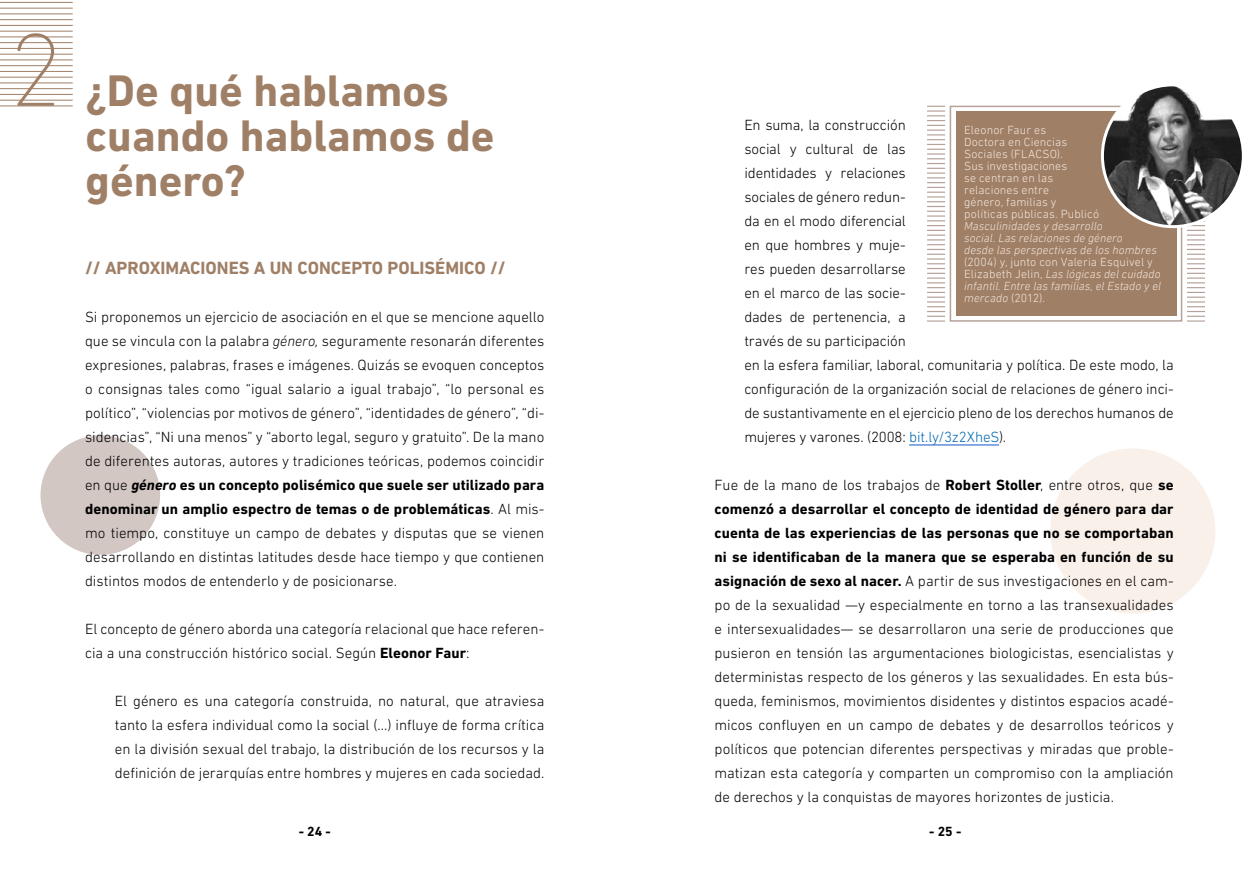
<style>
.page{position:relative;width:1259px;height:893px;background:#fff}
.page>*{position:absolute;margin:0;border:0;box-sizing:border-box;transform-origin:0 0}
.t1{font:200 105px "DIN Next LT Pro";color:#9f7f66}
.t2{font:700 45px/45px "DIN Next LT Pro";color:#9f7f66}
.t3{font:700 18px "DIN Next LT Pro";color:#9f7f66}
.t4{font:300 15px/24px "DIN Next LT Pro";letter-spacing:-.005em;color:#000;text-align:justify}
.t5{font:700 13.5px "DIN Next LT Pro";color:#000}
.t6{font:italic 300 12px/12px "DIN Next LT Pro";letter-spacing:.01em;color:#f5e7dc}
.t7{font:300 12px/12px "DIN Next LT Pro";letter-spacing:.01em;color:#f5e7dc}
.s1{font-style:italic}
.s2{font-weight:700;font-style:italic}
.s3{font-weight:700}
.s4{color:#0069b4}
.s5{font-style:normal}
</style>
<div class="page">
<div style="left:41px;top:435px;width:119px;height:120px;background:#d3c7c3;border-radius:50%"></div>
<hr style="left:0;top:83px;width:73px;height:1px;background:#9f7f66">
<hr style="left:0;top:54px;width:73px;height:1px;background:#9f7f66">
<hr style="left:0;top:25px;width:73px;height:1px;background:#9f7f66">
<hr style="left:0;top:94px;width:73px;height:1px;background:#9f7f66">
<hr style="left:0;top:65px;width:73px;height:1px;background:#9f7f66">
<hr style="left:0;top:37px;width:73px;height:1px;background:#9f7f66">
<hr style="left:0;top:8px;width:73px;height:1px;background:#9f7f66">
<hr style="left:0;top:100px;width:73px;height:1px;background:#9f7f66">
<hr style="left:0;top:71px;width:73px;height:1px;background:#9f7f66">
<hr style="left:0;top:42px;width:73px;height:1px;background:#9f7f66">
<hr style="left:0;top:14px;width:73px;height:1px;background:#9f7f66">
<hr style="left:0;top:2px;width:73px;height:1px;background:#9f7f66">
<hr style="left:0;top:88px;width:73px;height:1px;background:#9f7f66">
<hr style="left:0;top:60px;width:73px;height:1px;background:#9f7f66">
<hr style="left:0;top:31px;width:73px;height:1px;background:#9f7f66">
<hr style="left:0;top:106px;width:73px;height:1px;background:#9f7f66">
<hr style="left:0;top:77px;width:73px;height:1px;background:#9f7f66">
<hr style="left:0;top:48px;width:73px;height:1px;background:#9f7f66">
<hr style="left:0;top:19px;width:73px;height:1px;background:#9f7f66">
<div style="left:1050px;top:448px;width:165px;height:165px;background:#f9f0ea;border-radius:50%"></div>
<hr style="left:909px;top:445px;width:90px;height:1px;background:#15c">
<div style="left:949px;top:106px;width:233px;height:216px;border:2px solid #b6a29b"></div>
<svg style="left:1187px;top:229px;width:18px;height:93px"></svg>
<svg style="left:927px;top:106px;width:18px;height:216px"></svg>
<div style="left:955px;top:112px;width:221px;height:204px;background:#9f7f66"></div>
<img style="left:1102px;top:87px;width:138px;height:140px">
<div style="left:1101px;top:83px;width:143px;height:145px;border:3px solid #fff;border-radius:50%"></div>
<h1 class="t1" style="left:8px;top:10px;width:56px">2</h1>
<h2 class="t2" style="left:86px;top:68px;width:410px">¿De qué hablamos cuando hablamos de género?</h2>
<p class="t3" style="left:85px;top:258px;width:422px">// APROXIMACIONES A UN CONCEPTO POLISÉMICO //</p>
<p class="t4" style="left:85px;top:305px;width:461px">Si proponemos un ejercicio de asociación en el que se mencione aquello que se vincula con la palabra <span class="s1">género,</span> seguramente resonarán diferentes expresiones, palabras, frases e imágenes. Quizás se evoquen conceptos o consignas tales como “igual salario a igual trabajo”, “lo personal es político”, “violencias por motivos de género”, “identidades de género”, “di&shy;sidencias”, “Ni una menos” y “aborto legal, seguro y gratuito”. De la mano de diferentes autoras, autores y tradiciones teóricas, podemos coincidir en que <span class="s2">género</span> <span class="s3">es un concepto polisémico que suele ser utilizado para denominar un amplio espectro de temas o de problemáticas</span>. Al mis&shy;mo tiempo, constituye un campo de debates y disputas que se vienen desarrollando en distintas latitudes desde hace tiempo y que contienen distintos modos de entenderlo y de posicionarse.</p>
<p class="t4" style="left:85px;top:617px;width:461px">El concepto de género aborda una categoría relacional que hace referen&shy;cia a una construcción histórico social. Según <span class="s3">Eleonor Faur</span>:</p>
<p class="t4" style="left:115px;top:689px;width:431px">El género es una categoría construida, no natural, que atraviesa tanto la esfera individual como la social (...) influye de forma crítica en la división sexual del trabajo, la distribución de los recursos y la definición de jerarquías entre hombres y mujeres en cada sociedad.</p>
<p class="t5" style="left:299px;top:823px;width:33px">- 24 -</p>
<p class="t4" style="left:744px;top:113px;width:431px;text-align:left">En suma, la construcción<br>social y cultural de las<br>identidades y relaciones<br>sociales de género redun-<br>da en el modo diferencial<br>en que hombres y muje-<br>res pueden desarrollarse<br>en el marco de las socie-<br>dades de pertenencia, a<br>través de su participación<br>en la esfera familiar, laboral, comunitaria y política. De este modo, la configuración de la organización social de relaciones de género inci&shy;de sustantivamente en el ejercicio pleno de los derechos humanos de mujeres y varones. (2008: <span class="s4">bit.ly/3z2XheS</span>).</p>
<p class="t4" style="left:714px;top:473px;width:461px">Fue de la mano de los trabajos de <span class="s3">Robert Stoller</span>, entre otros, que <span class="s3">se comenzó a desarrollar el concepto de identidad de género para dar cuenta de las experiencias de las personas que no se comportaban ni se identificaban de la manera que se esperaba en función de su asignación de sexo al nacer.</span> A partir de sus investigaciones en el cam&shy;po de la sexualidad —y especialmente en torno a las transexualidades e intersexualidades— se desarrollaron una serie de producciones que pusieron en tensión las argumentaciones biologicistas, esencialistas y deterministas respecto de los géneros y las sexualidades. En esta bús&shy;queda, feminismos, movimientos disidentes y distintos espacios acadé&shy;micos confluyen en un campo de debates y de desarrollos teóricos y políticos que potencian diferentes perspectivas y miradas que proble&shy;matizan esta categoría y comparten un compromiso con la ampliación de derechos y la conquistas de mayores horizontes de justicia.</p>
<p class="t7" style="left:964px;top:124px;width:136px">Eleonor Faur es<br>Doctora en Ciencias<br>Sociales (FLACSO).<br>Sus investigaciones<br>se centran en las relaciones entre<br>género, familias y políticas públicas. Publicó</p>
<p class="t6" style="left:964px;top:220px;width:194px">Masculinidades y desarrollo<br>social. Las relaciones de género<br>desde las perspectivas de los hombres</p>
<p class="t6" style="left:964px;top:256px;width:199px"><span class="s5">(2004) y, junto con Valeria Esquivel y Elizabeth Jelin,</span> Las lógicas del cuidado infantil. Entre las familias, el Estado y el mercado <span class="s5">(2012).</span></p>
<p class="t5" style="left:929px;top:823px;width:33px">- 25 -</p>
</div>
